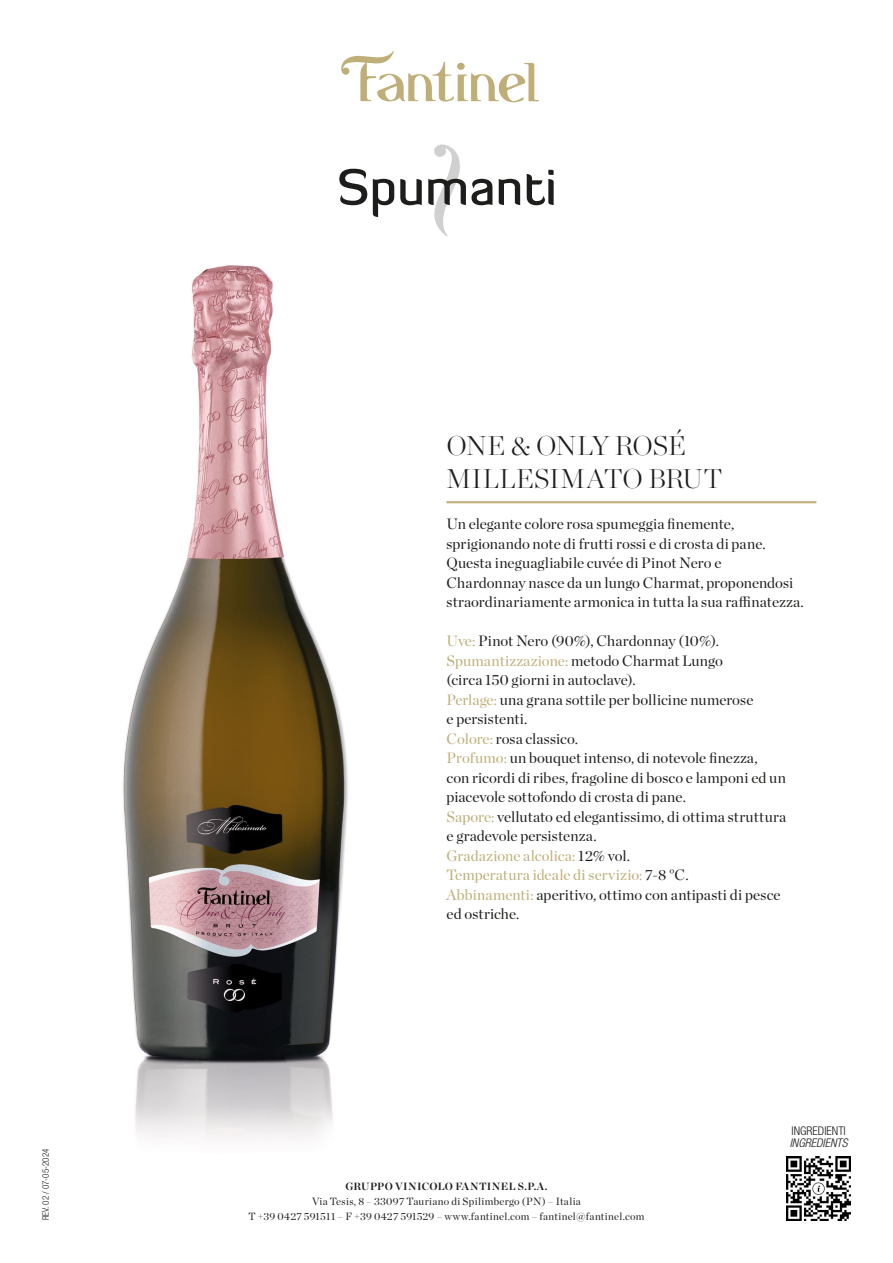
<style>
.page{position:relative;width:893px;height:1263px;background:#fff}
.page>*{position:absolute;margin:0;border:0;box-sizing:border-box;transform-origin:0 0}
.t1{font:200 27px/32.4px "Chronicle Display";color:#1d1d1b}
.t2{font:15px/19.5px "Chronicle Display";letter-spacing:.005em;color:#1d1d1b}
.t3{font:300 condensed 12px "Helvetica Neue LT Std";color:#1d1d1b}
.t4{font:italic 300 condensed 12px "Helvetica Neue LT Std";color:#1d1d1b}
.t5{font:10.5px "Chronicle Display";letter-spacing:.025em;color:#1d1d1b}
.t6{font:700 10.5px "Chronicle Display";letter-spacing:.03em;color:#1d1d1b}
.t7{font:300 condensed 9px "Helvetica Neue LT Std";color:#1d1d1b}
.s1{color:#bfae77}
</style>
<div class="page">
<svg style="left:341px;top:51px;width:198px;height:51px"></svg>
<img style="left:123px;top:265px;width:225px;height:873px">
<svg style="left:339px;top:169px;width:28px;height:36px"></svg>
<svg style="left:373px;top:179px;width:21px;height:38px"></svg>
<svg style="left:400px;top:179px;width:22px;height:26px"></svg>
<svg style="left:428px;top:144px;width:64px;height:92px"></svg>
<svg style="left:499px;top:179px;width:21px;height:26px"></svg>
<svg style="left:527px;top:170px;width:27px;height:35px"></svg>
<img style="left:787px;top:1157px;width:63px;height:63px">
<hr style="left:446px;top:501px;width:370px;height:2px;background:#bfae77">
<p class="t7" style="left:41px;top:1220px;width:73px;rotate:-90deg">REV. 02 / 07-05-2024</p>
<h1 class="t1" style="left:446px;top:427px;width:277px">ONE &amp; ONLY ROSÉ<br>MILLESIMATO BRUT</h1>
<p class="t2" style="left:446px;top:513px;width:359px">Un elegante colore rosa spumeggia finemente, sprigionando note di frutti rossi e di crosta di pane.<br>Questa ineguagliabile cuvée di Pinot Nero e Chardonnay nasce da un lungo Charmat, proponendosi straordinariamente armonica in tutta la sua raffinatezza.</p>
<p class="t2" style="left:446px;top:630px;width:341px"><span class="s1">Uve:</span> Pinot Nero (90%), Chardonnay (10%).<br><span class="s1">Spumantizzazione:</span> metodo Charmat Lungo<br>(circa 150 giorni in autoclave).<br><span class="s1">Perlage:</span> una grana sottile per bollicine numerose<br>e persistenti.<br><span class="s1">Colore:</span> rosa classico.<br><span class="s1">Profumo:</span> un bouquet intenso, di notevole finezza,<br>con ricordi di ribes, fragoline di bosco e lamponi ed un piacevole sottofondo di crosta di pane.<br><span class="s1">Sapore:</span> vellutato ed elegantissimo, di ottima struttura e gradevole persistenza.<br><span class="s1">Gradazione alcolica:</span> 12% vol.<br><span class="s1">Temperatura ideale di servizio:</span> 7-8 °C.<br><span class="s1">Abbinamenti:</span> aperitivo, ottimo con antipasti di pesce ed ostriche.</p>
<p class="t6" style="left:345px;top:1178px;width:204px">GRUPPO VINICOLO FANTINEL S.P.A.</p>
<p class="t5" style="left:312px;top:1194px;width:270px">Via Tesis, 8 – 33097 Tauriano di Spilimbergo (PN) – Italia</p>
<p class="t5" style="left:248px;top:1209px;width:398px">T +39 0427 591511 – F +39 0427 591529 – www.fantinel.com – fantinel@fantinel.com</p>
<p class="t3" style="left:791px;top:1123px;width:56px">INGREDIENTI</p>
<p class="t4" style="left:790px;top:1135px;width:59px">INGREDIENTS</p>
</div>
